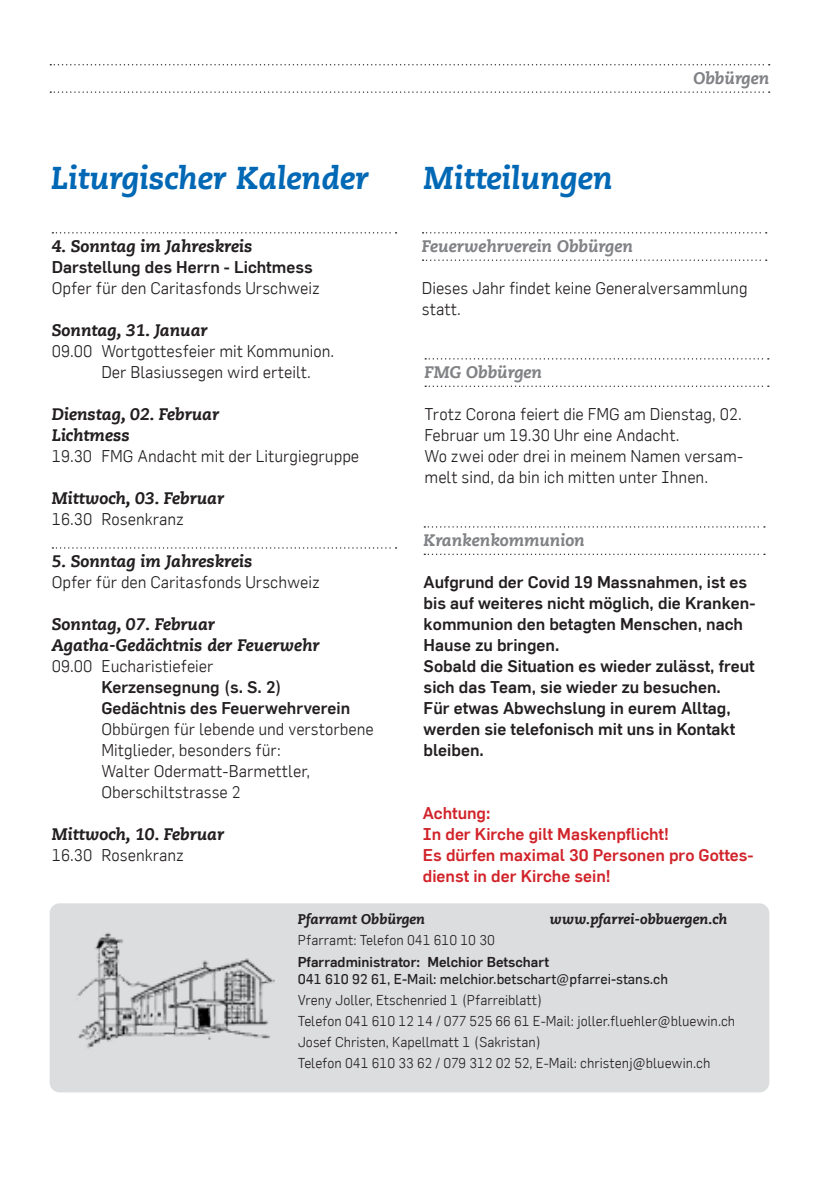
<style>
.page{position:relative;width:819px;height:1191px;background:#fff}
.page>*{position:absolute;margin:0;border:0;box-sizing:border-box;transform-origin:0 0}
.t1{font:italic 800 31.5px "Caecilia LT";color:#0168b5}
.t2{font:300 16.62px/21px "Flama";color:#231f20}
.t3{font:500 16.62px/21px "Flama";color:#231f20}
.t4{font:italic 800 16.62px/21px "Caecilia LT";color:#231f20}
.t5{font:500 16.62px/21px "Flama";color:#d1232a}
.t6{font:italic 800 16.62px "Caecilia LT";color:#808285}
.t7{font:300 14px/21px "Flama";color:#231f20}
.t8{font:14px "Flama Basic";color:#231f20}
.t9{font:italic 800 14px "Caecilia LT";color:#231f20}
.t10{font:500 14px "Flama";color:#231f20}
</style>
<div class="page">
<svg style="left:50px;top:64px;width:719px;height:1px"></svg>
<svg style="left:50px;top:91px;width:719px;height:2px"></svg>
<div style="left:50px;top:903px;width:719px;height:189px;background:#dcdddf;border-radius:10px"></div>
<img style="left:77px;top:932px;width:197px;height:117px">
<svg style="left:52px;top:232px;width:344px;height:1px"></svg>
<svg style="left:52px;top:547px;width:344px;height:1px"></svg>
<svg style="left:422px;top:232px;width:344px;height:1px"></svg>
<svg style="left:422px;top:259px;width:344px;height:2px"></svg>
<svg style="left:424px;top:526px;width:341px;height:1px"></svg>
<svg style="left:424px;top:553px;width:341px;height:2px"></svg>
<svg style="left:425px;top:358px;width:343px;height:1px"></svg>
<svg style="left:425px;top:385px;width:343px;height:2px"></svg>
<h1 class="t1" style="left:51px;top:159px;width:320px">Liturgischer Kalender</h1>
<p class="t4" style="left:52px;top:236px;width:202px">4. Sonntag im Jahreskreis</p>
<p class="t3" style="left:52px;top:256px;width:262px">Darstellung des Herrn - Lichtmess</p>
<p class="t2" style="left:52px;top:277px;width:270px">Opfer für den Caritasfonds Urschweiz</p>
<p class="t4" style="left:52px;top:320px;width:158px">Sonntag, 31. Januar</p>
<p class="t2" style="left:101px;top:340px;width:234px;text-indent:-50px">09.00 Wortgottesfeier mit Kommunion.<br>Der Blasiussegen wird erteilt.</p>
<p class="t4" style="left:52px;top:404px;width:169px">Dienstag, 02. Februar<br>Lichtmess</p>
<p class="t2" style="left:52px;top:445px;width:309px">19.30 FMG Andacht mit der Liturgiegruppe</p>
<p class="t4" style="left:52px;top:488px;width:174px">Mittwoch, 03. Februar</p>
<p class="t2" style="left:52px;top:508px;width:134px">16.30 Rosenkranz</p>
<p class="t4" style="left:52px;top:551px;width:202px">5. Sonntag im Jahreskreis</p>
<p class="t2" style="left:52px;top:571px;width:270px">Opfer für den Caritasfonds Urschweiz</p>
<p class="t4" style="left:52px;top:614px;width:270px">Sonntag, 07. Februar<br>Agatha-Gedächtnis der Feuerwehr</p>
<p class="t2" style="left:52px;top:655px;width:163px">09.00 Eucharistiefeier</p>
<p class="t3" style="left:101px;top:676px;width:250px">Kerzensegnung (s. S. 2)<br>Gedächtnis des Feuerwehrverein</p>
<p class="t2" style="left:101px;top:718px;width:274px">Obbürgen für lebende und verstorbene<br>Mitglieder, besonders für:<br>Walter Odermatt-Barmettler,<br>Oberschiltstrasse 2</p>
<p class="t4" style="left:52px;top:824px;width:174px">Mittwoch, 10. Februar</p>
<p class="t2" style="left:52px;top:844px;width:134px">16.30 Rosenkranz</p>
<h1 class="t1" style="left:423px;top:159px;width:190px">Mitteilungen</h1>
<p class="t6" style="left:693px;top:68px;width:77px">Obbürgen</p>
<p class="t6" style="left:422px;top:236px;width:212px">Feuerwehrverein Obbürgen</p>
<p class="t2" style="left:422px;top:277px;width:327px">Dieses Jahr findet keine Generalversammlung statt.</p>
<p class="t6" style="left:424px;top:362px;width:119px">FMG Obbürgen</p>
<p class="t2" style="left:424px;top:403px;width:320px">Trotz Corona feiert die FMG am Dienstag, 02.<br>Februar um 19.30 Uhr eine Andacht.<br>Wo zwei oder drei in meinem Namen versam&shy;melt sind, da bin ich mitten unter Ihnen.</p>
<p class="t6" style="left:423px;top:530px;width:163px">Krankenkommunion</p>
<p class="t3" style="left:423px;top:571px;width:333px">Aufgrund der Covid 19 Massnahmen, ist es bis auf weiteres nicht möglich, die Kranken&shy;kommunion den betagten Menschen, nach Hause zu bringen.<br>Sobald die Situation es wieder zulässt, freut sich das Team, sie wieder zu besuchen.<br>Für etwas Abwechslung in eurem Alltag, werden sie telefonisch mit uns in Kontakt bleiben.</p>
<p class="t5" style="left:423px;top:802px;width:332px">Achtung:<br>In der Kirche gilt Maskenpflicht!<br>Es dürfen maximal 30 Personen pro Gottes&shy;dienst in der Kirche sein!</p>
<p class="t9" style="left:298px;top:910px;width:129px">Pfarramt Obbürgen</p>
<p class="t9" style="left:550px;top:910px;width:179px">www.pfarrei-obbuergen.ch</p>
<p class="t7" style="left:298px;top:929px;width:198px">Pfarramt: Telefon 041 610 10 30</p>
<p class="t10" style="left:298px;top:953px;width:253px">Pfarradministrator: Melchior Betschart</p>
<p class="t8" style="left:298px;top:971px;width:372px">041 610 92 61, E-Mail: melchior.betschart@pfarrei-stans.ch</p>
<p class="t7" style="left:298px;top:989px;width:439px">Vreny Joller, Etschenried 1 (Pfarreiblatt)<br>Telefon 041 610 12 14 / 077 525 66 61 E-Mail: joller.fluehler@bluewin.ch Josef Christen, Kapellmatt 1 (Sakristan)<br>Telefon 041 610 33 62 / 079 312 02 52, E-Mail: christenj@bluewin.ch</p>
</div>
